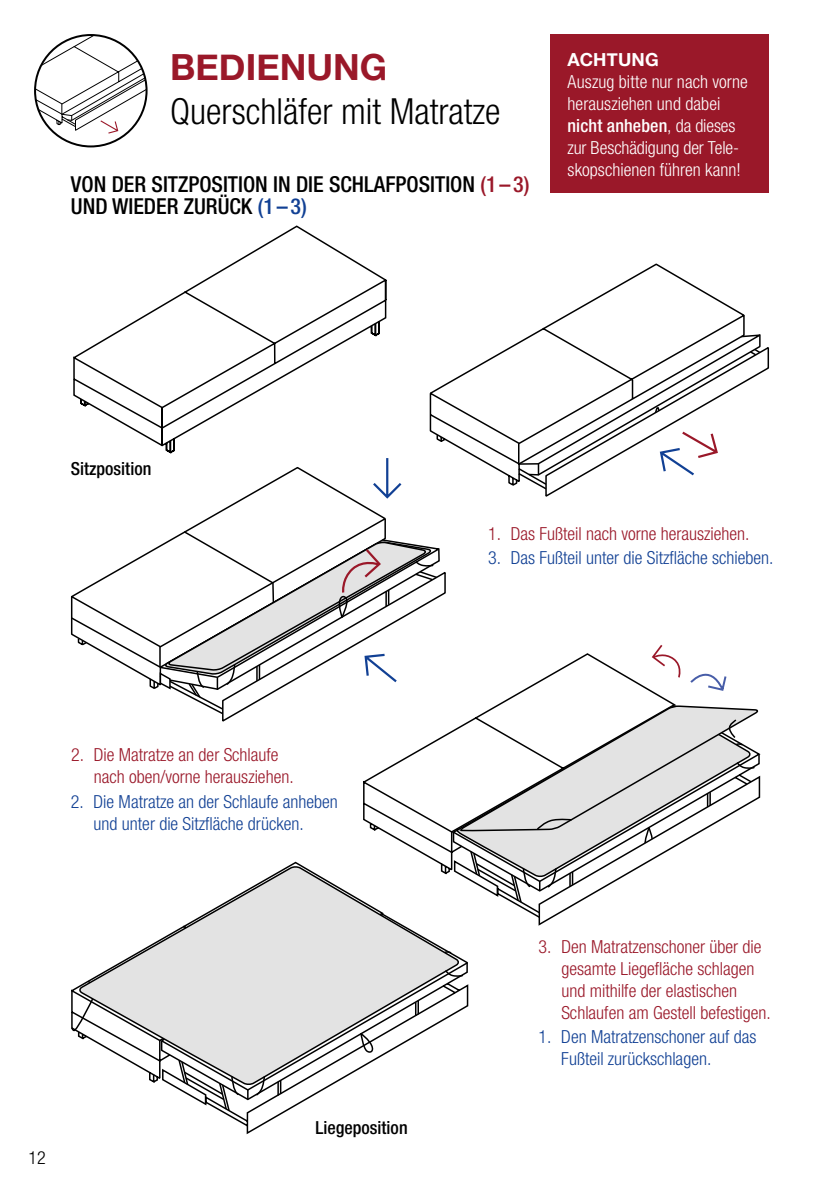
<style>
.page{position:relative;width:840px;height:1191px;background:#fff}
.page>*{position:absolute;margin:0;border:0;box-sizing:border-box;transform-origin:0 0}
.t1{font:300 condensed 36px "Helvetica Neue LT Std";color:#000}
.t2{font:700 36px "Helvetica Neue";color:#9a1829}
.t3{font:500 condensed 22px/22px "Helvetica Neue LT Std";color:#000}
.t4{font:300 condensed 18px/22px "Helvetica Neue LT Std";color:#9a1829}
.t5{font:300 condensed 18px/22px "Helvetica Neue LT Std";color:#114094}
.t6{font:300 condensed 18px/22px "Helvetica Neue LT Std";color:#fff}
.t7{font:500 condensed 18px "Helvetica Neue LT Std";color:#000}
.t8{font:700 18px "Helvetica Neue";letter-spacing:.01em;color:#fff}
.t9{font:300 condensed 18px "Helvetica Neue LT Std";color:#000}
.s1{color:#9a1829}
.s2{color:#114094}
.s3{font-weight:500}
</style>
<div class="page">
<div style="left:550px;top:34px;width:218px;height:159px;background:#9a1829"></div>
<svg style="left:73px;top:225px;width:314px;height:229px"></svg>
<svg style="left:35px;top:35px;width:111px;height:99px"></svg>
<svg style="left:429px;top:263px;width:316px;height:223px"></svg>
<svg style="left:655px;top:645px;width:72px;height:46px"></svg>
<svg style="left:517px;top:333px;width:252px;height:164px"></svg>
<svg style="left:222px;top:1112px;width:63px;height:23px"></svg>
<svg style="left:77px;top:864px;width:381px;height:222px"></svg>
<svg style="left:71px;top:997px;width:23px;height:34px"></svg>
<svg style="left:86px;top:979px;width:6px;height:5px"></svg>
<svg style="left:177px;top:999px;width:242px;height:113px"></svg>
<svg style="left:444px;top:969px;width:19px;height:9px"></svg>
<svg style="left:443px;top:950px;width:9px;height:4px"></svg>
<svg style="left:70px;top:467px;width:318px;height:212px"></svg>
<svg style="left:149px;top:529px;width:297px;height:193px"></svg>
<svg style="left:373px;top:458px;width:28px;height:40px"></svg>
<svg style="left:361px;top:652px;width:316px;height:223px"></svg>
<svg style="left:460px;top:704px;width:300px;height:222px"></svg>
<h1 class="t2" style="left:170px;top:39px;width:218px">BEDIENUNG</h1>
<h1 class="t1" style="left:170px;top:90px;width:331px">Querschläfer mit Matratze</h1>
<p class="t3" style="left:71px;top:173px;width:460px">VON DER SITZPOSITION IN DIE SCHLAFPOSITION <span class="s1">(1 –3)<br></span>UND WIEDER ZURÜCK <span class="s2">(1 –3)</span></p>
<p class="t8" style="left:567px;top:45px;width:93px">ACHTUNG</p>
<p class="t6" style="left:567px;top:70px;width:182px">Auszug bitte nur nach vorne herausziehen und dabei <span class="s3">nicht anheben</span>, da dieses zur Beschädigung der Tele&shy;skopschienen führen kann!</p>
<p class="t7" style="left:71px;top:458px;width:82px">Sitzposition</p>
<p class="t4" style="left:94px;top:744px;width:201px;text-indent:-23px">2. Die Matratze an der Schlaufe nach oben/vorne herausziehen.</p>
<p class="t5" style="left:94px;top:790px;width:245px;text-indent:-23px">2. Die Matratze an der Schlaufe anheben und unter die Sitzfläche drücken.</p>
<p class="t9" style="left:28px;top:1147px;width:19px">12</p>
<p class="t7" style="left:315px;top:1116px;width:93px">Liegeposition</p>
<p class="t4" style="left:488px;top:522px;width:263px">1. Das Fußteil nach vorne herausziehen.</p>
<p class="t5" style="left:488px;top:546px;width:287px">3. Das Fußteil unter die Sitzfläche schieben.</p>
<p class="t4" style="left:561px;top:935px;width:211px;text-indent:-23px">3. Den Matratzenschoner über die gesamte Liegefläche schlagen und mithilfe der elastischen<br>Schlaufen am Gestell befestigen.</p>
<p class="t5" style="left:561px;top:1025px;width:196px;text-indent:-23px">1. Den Matratzenschoner auf das<br>Fußteil zurückschlagen.</p>
</div>
